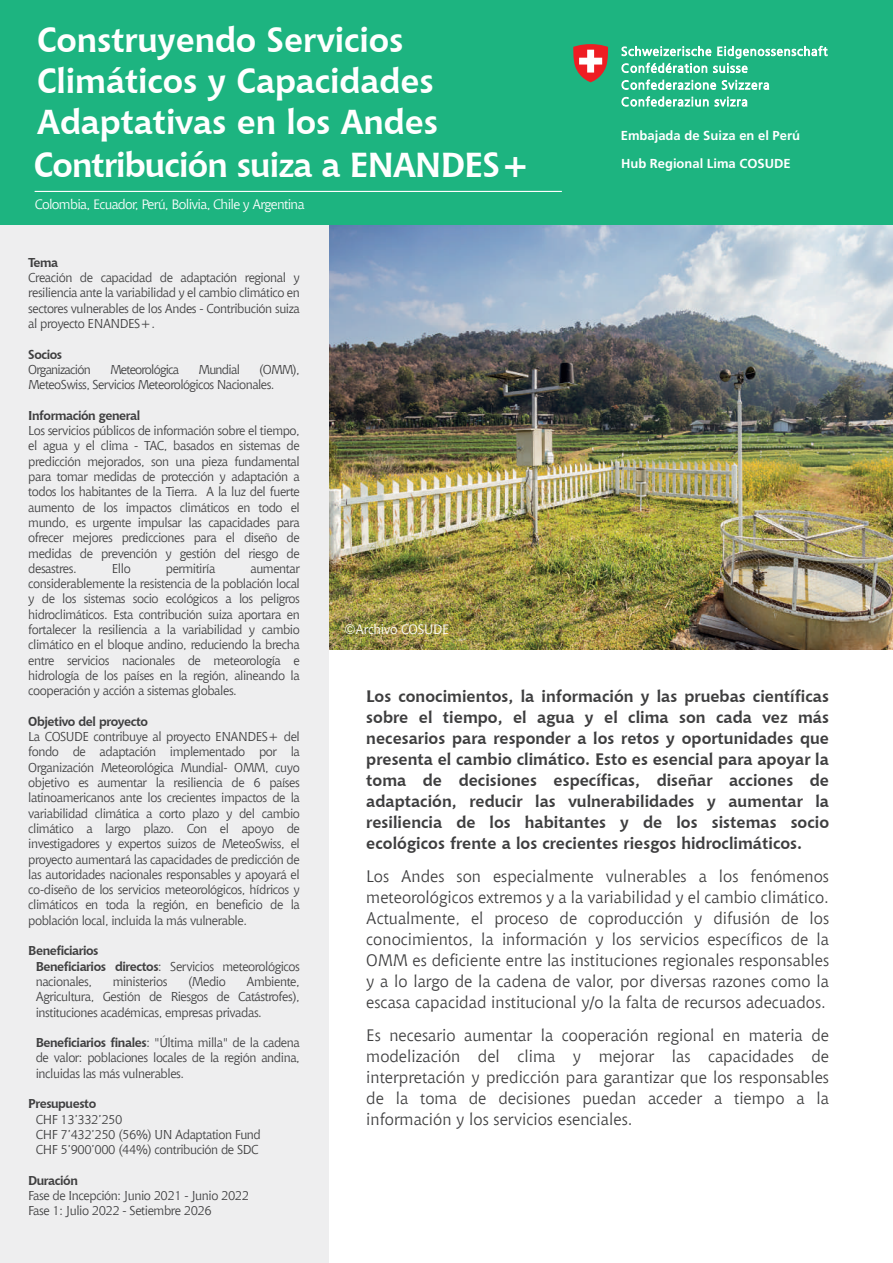
<style>
.page{position:relative;width:893px;height:1263px;background:#fff}
.page>*{position:absolute;margin:0;border:0;box-sizing:border-box;transform-origin:0 0}
.t1{font:700 34.5px/41.4px "Chianti BT";letter-spacing:-.005em;color:#fff}
.t2{font:700 34.5px "Chianti BT";letter-spacing:-.025em;color:#fff}
.t3{font:16.5px/21px "Chianti BT";color:#3e3e3f;text-align:justify}
.t4{font:700 16.5px/21px "Chianti BT";color:#3e3e3f;text-align:justify}
.t5{font:13.5px "Chianti BT";letter-spacing:-.05em;color:#fff}
.t6{font:13.5px "Chianti BT";letter-spacing:-.02em;color:#fff}
.t7{font:700 13.05px "Frutiger LT Std";color:#fff}
.t8{font:12.75px/15.3px "Chianti BT";letter-spacing:-.035em;color:#3e3e3f;text-align:justify}
.t9{font:700 12.75px "Chianti BT";letter-spacing:-.035em;color:#3e3e3f}
.t10{font:12.75px "Chianti BT";letter-spacing:-.06em;color:#3e3e3f}
.s1{font-weight:700}
</style>
<div class="page">
<img style="left:329px;top:225px;width:564px;height:424px">
<div style="left:0;top:0;width:329px;height:1263px;background:#eeeeef"></div>
<div style="left:0;top:0;width:893px;height:225px;background:#1db480"></div>
<hr style="left:35px;top:191px;width:527px;height:1px;background:#fff">
<svg style="left:621px;top:46px;width:206px;height:27px"></svg>
<svg style="left:622px;top:80px;width:147px;height:27px"></svg>
<svg style="left:573px;top:44px;width:35px;height:38px"></svg>
<h1 class="t1" style="left:37px;top:18px;width:403px">Construyendo Servicios<br>Climáticos y Capacidades<br>Adaptativas en los Andes</h1>
<h1 class="t2" style="left:34px;top:144px;width:499px">Contribución suiza a ENANDES+</h1>
<p class="t5" style="left:35px;top:196px;width:271px">Colombia, Ecuador, Perú, Bolivia, Chile y Argentina</p>
<p class="t7" style="left:621px;top:127px;width:181px">Embajada de Suiza en el Perú</p>
<p class="t7" style="left:621px;top:156px;width:171px">Hub Regional Lima COSUDE</p>
<p class="t9" style="left:28px;top:254px;width:32px">Tema</p>
<p class="t8" style="left:28px;top:270px;width:273px">Creación de capacidad de adaptación regional y resiliencia ante la variabilidad y el cambio climático en sectores vulnerables de los Andes - Contribución suiza al proyecto ENANDES+.</p>
<p class="t9" style="left:28px;top:346px;width:36px">Socios</p>
<p class="t10" style="left:28px;top:362px;width:64px">Organización</p>
<p class="t10" style="left:110px;top:362px;width:71px">Meteorológica</p>
<p class="t10" style="left:199px;top:362px;width:43px">Mundial</p>
<p class="t8" style="left:28px;top:362px;width:273px;text-indent:231px">(OMM),<br>MeteoSwiss, Servicios Meteorológicos Nacionales.</p>
<p class="t9" style="left:28px;top:407px;width:114px">Información general</p>
<p class="t8" style="left:28px;top:423px;width:273px">Los servicios públicos de información sobre el tiempo, el agua y el clima - TAC, basados en sistemas de predicción mejorados, son una pieza fundamental para tomar medidas de protección y adaptación a todos los habitantes de la Tierra. A la luz del fuerte aumento de los impactos climáticos en todo el mundo, es urgente impulsar las capacidades para ofrecer mejores predicciones para el diseño de medidas de prevención y gestión del riesgo de desastres.</p>
<p class="t8" style="left:112px;top:561px;width:20px">Ello</p>
<p class="t8" style="left:166px;top:561px;width:51px">permitiría</p>
<p class="t8" style="left:28px;top:561px;width:273px;text-indent:222px">aumentar considerablemente la resistencia de la población local y de los sistemas socio ecológicos a los peligros hidroclimáticos. Esta contribución suiza aportara en fortalecer la resiliencia a la variabilidad y cambio climático en el bloque andino, reduciendo la brecha entre servicios nacionales de meteorología e hidrología de los países en la región, alineando la cooperación y acción a sistemas globales.</p>
<p class="t9" style="left:28px;top:713px;width:121px">Objetivo del proyecto</p>
<p class="t8" style="left:28px;top:729px;width:273px">La COSUDE contribuye al proyecto ENANDES+ del fondo de adaptación implementado por la Organización Meteorológica Mundial- OMM, cuyo objetivo es aumentar la resiliencia de 6 países latinoamericanos ante los crecientes impactos de la variabilidad climática a corto plazo y del cambio climático a largo plazo. Con el apoyo de investigadores y expertos suizos de MeteoSwiss, el proyecto aumentará las capacidades de predicción de las autoridades nacionales responsables y apoyará el co-diseño de los servicios meteorológicos, hídricos y climáticos en toda la región, en beneficio de la población local, incluida la más vulnerable.</p>
<p class="t8" style="left:36px;top:943px;width:266px;text-align:left;text-indent:-7px"><span class="s1">Beneficiarios<br>Beneficiarios directos</span>: Servicios meteorológicos nacionales,</p>
<p class="t8" style="left:113px;top:974px;width:56px">ministerios</p>
<p class="t8" style="left:188px;top:974px;width:39px">(Medio</p>
<p class="t8" style="left:36px;top:974px;width:266px;text-indent:211px">Ambiente, Agricultura, Gestión de Riesgos de Catástrofes), instituciones académicas, empresas privadas.</p>
<p class="t8" style="left:36px;top:1035px;width:266px"><span class="s1">Beneficiarios finales</span>: "Última milla" de la cadena de valor: poblaciones locales de la región andina, incluidas las más vulnerables.</p>
<p class="t9" style="left:28px;top:1096px;width:70px">Presupuesto</p>
<p class="t8" style="left:36px;top:1111px;width:227px;text-align:left">CHF 13’332’250<br>CHF 7’432’250 (56%) UN Adaptation Fund<br>CHF 5’900’000 (44%) contribución de SDC</p>
<p class="t9" style="left:28px;top:1172px;width:51px">Duración</p>
<p class="t8" style="left:28px;top:1188px;width:222px">Fase de Incepción: Junio 2021 - Junio 2022<br>Fase 1: Julio 2022 - Setiembre 2026</p>
<p class="t6" style="left:345px;top:621px;width:106px">©Archivo COSUDE</p>
<p class="t4" style="left:366px;top:686px;width:464px">Los conocimientos, la información y las pruebas científicas sobre el tiempo, el agua y el clima son cada vez más necesarios para responder a los retos y oportunidades que presenta el cambio climático. Esto es esencial para apoyar la toma de decisiones específicas, diseñar acciones de adaptación, reducir las vulnerabilidades y aumentar la resiliencia de los habitantes y de los sistemas socio ecológicos frente a los crecientes riesgos hidroclimáticos.</p>
<p class="t3" style="left:366px;top:866px;width:464px">Los Andes son especialmente vulnerables a los fenómenos meteorológicos extremos y a la variabilidad y el cambio climático.<br>Actualmente, el proceso de coproducción y difusión de los conocimientos, la información y los servicios específicos de la OMM es deficiente entre las instituciones regionales responsables y a lo largo de la cadena de valor, por diversas razones como la escasa capacidad institucional y/o la falta de recursos adecuados.</p>
<p class="t3" style="left:366px;top:1025px;width:464px">Es necesario aumentar la cooperación regional en materia de modelización del clima y mejorar las capacidades de interpretación y predicción para garantizar que los responsables de la toma de decisiones puedan acceder a tiempo a la información y los servicios esenciales.</p>
</div>
